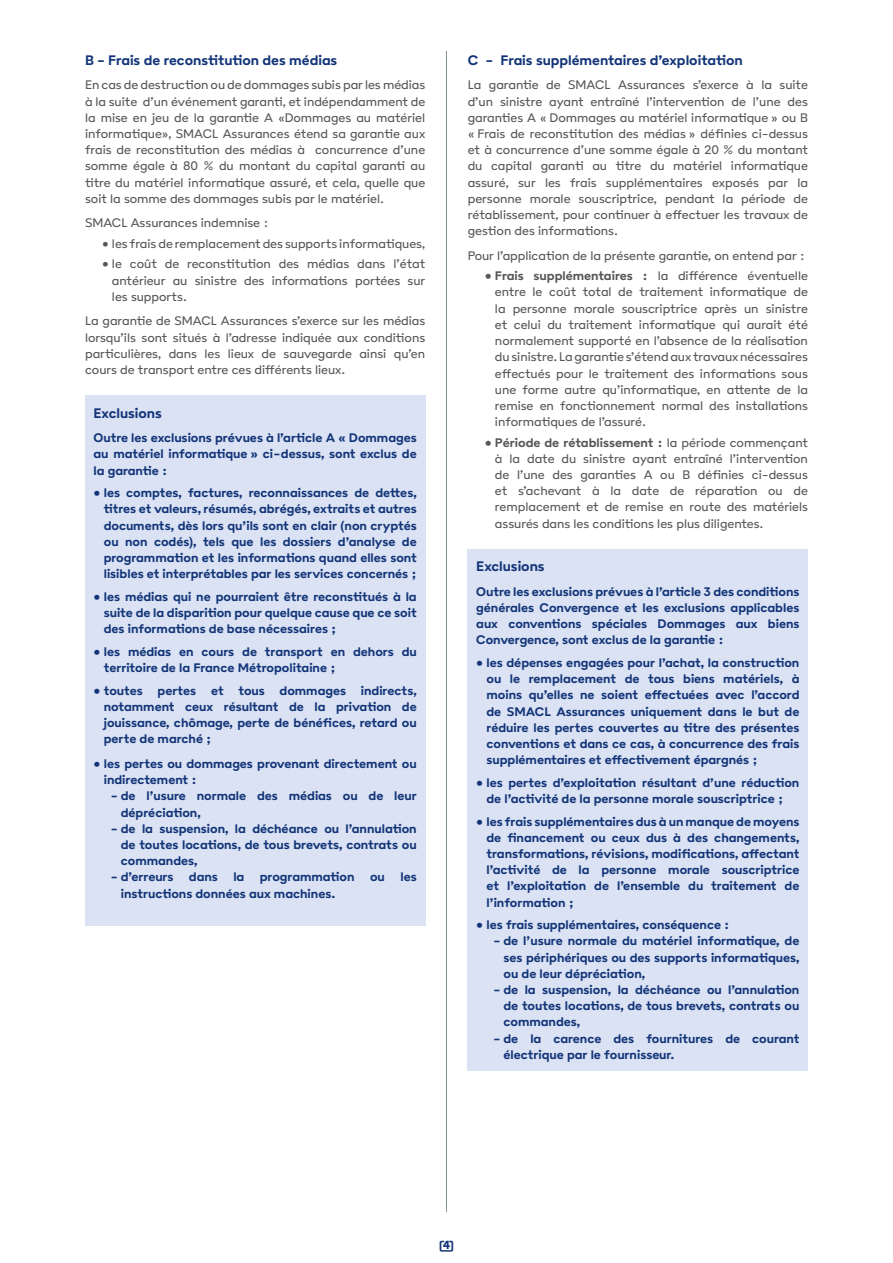
<style>
.page{position:relative;width:893px;height:1263px;background:#fff}
.page>*{position:absolute;margin:0;border:0;box-sizing:border-box;transform-origin:0 0}
.t1{font:700 15px "Poligon";color:#133578}
.t2{font:700 13.5px/16.2px "Poligon";color:#133578;text-align:justify}
.t3{font:13.5px/16.2px "Poligon";color:#575756;text-align:justify}
.t4{font:12px "Poligon Black Link";color:#133578}
.s1{font-weight:700}
</style>
<div class="page">
<hr style="left:446px;top:51px;width:1px;height:1161px;background:#859198">
<div style="left:85px;top:395px;width:340px;height:35px;background:#dae2f4"></div>
<div style="left:85px;top:422px;width:340px;height:64px;background:#dae2f4"></div>
<div style="left:85px;top:476px;width:340px;height:114px;background:#dae2f4"></div>
<div style="left:85px;top:580px;width:340px;height:65px;background:#dae2f4"></div>
<div style="left:85px;top:635px;width:340px;height:49px;background:#dae2f4"></div>
<div style="left:85px;top:674px;width:340px;height:81px;background:#dae2f4"></div>
<div style="left:85px;top:747px;width:340px;height:49px;background:#dae2f4"></div>
<div style="left:85px;top:780px;width:340px;height:48px;background:#dae2f4"></div>
<div style="left:85px;top:812px;width:340px;height:65px;background:#dae2f4"></div>
<div style="left:85px;top:861px;width:340px;height:48px;background:#dae2f4"></div>
<div style="left:85px;top:893px;width:340px;height:32px;background:#dae2f4"></div>
<div style="left:468px;top:549px;width:340px;height:34px;background:#dae2f4"></div>
<div style="left:468px;top:575px;width:340px;height:81px;background:#dae2f4"></div>
<div style="left:468px;top:646px;width:340px;height:130px;background:#dae2f4"></div>
<div style="left:468px;top:766px;width:340px;height:49px;background:#dae2f4"></div>
<div style="left:468px;top:805px;width:340px;height:113px;background:#dae2f4"></div>
<div style="left:468px;top:908px;width:340px;height:33px;background:#dae2f4"></div>
<div style="left:468px;top:925px;width:340px;height:64px;background:#dae2f4"></div>
<div style="left:468px;top:973px;width:340px;height:65px;background:#dae2f4"></div>
<div style="left:468px;top:1022px;width:340px;height:48px;background:#dae2f4"></div>
<p class="t1" style="left:85px;top:50px;width:254px">B - Frais de reconstitution des médias</p>
<p class="t3" style="left:85px;top:77px;width:342px">En cas de destruction ou de dommages subis par les médias à la suite d’un événement garanti, et indépendamment de la mise en jeu de la garantie A «Dommages au matériel informatique», SMACL Assurances étend sa garantie aux frais de reconstitution des médias à concurrence d’une somme égale à 80 % du montant du capital garanti au titre du matériel informatique assuré, et cela, quelle que soit la somme des dommages subis par le matériel.</p>
<p class="t3" style="left:85px;top:215px;width:185px">SMACL Assurances indemnise :</p>
<p class="t3" style="left:102px;top:235px;width:325px">• les frais de remplacement des supports informatiques,</p>
<p class="t3" style="left:112px;top:256px;width:315px;text-indent:-10px">• le coût de reconstitution des médias dans l’état antérieur au sinistre des informations portées sur les supports.</p>
<p class="t3" style="left:85px;top:313px;width:342px">La garantie de SMACL Assurances s’exerce sur les médias lorsqu’ils sont situés à l’adresse indiquée aux conditions particulières, dans les lieux de sauvegarde ainsi qu’en cours de transport entre ces différents lieux.</p>
<p class="t1" style="left:94px;top:403px;width:70px">Exclusions</p>
<p class="t2" style="left:94px;top:429px;width:325px">Outre les exclusions prévues à l’article A « Dommages au matériel informatique » ci-dessus, sont exclus de la garantie :</p>
<p class="t2" style="left:104px;top:484px;width:314px;text-indent:-10px">• les comptes, factures, reconnaissances de dettes, titres et valeurs, résumés, abrégés, extraits et autres documents, dès lors qu’ils sont en clair (non cryptés ou non codés), tels que les dossiers d’analyse de programmation et les informations quand elles sont lisibles et interprétables par les services concernés ;</p>
<p class="t2" style="left:104px;top:588px;width:314px;text-indent:-10px">• les médias qui ne pourraient être reconstitués à la suite de la disparition pour quelque cause que ce soit des informations de base nécessaires ;</p>
<p class="t2" style="left:104px;top:643px;width:314px;text-indent:-10px">• les médias en cours de transport en dehors du territoire de la France Métropolitaine ;</p>
<p class="t2" style="left:104px;top:682px;width:314px;text-indent:-10px">• toutes pertes et tous dommages indirects, notamment ceux résultant de la privation de jouissance, chômage, perte de bénéfices, retard ou perte de marché ;</p>
<p class="t2" style="left:104px;top:755px;width:314px;text-indent:-10px">• les pertes ou dommages provenant directement ou indirectement :</p>
<p class="t2" style="left:121px;top:787px;width:297px;text-indent:-10px">- de l’usure normale des médias ou de leur dépréciation,</p>
<p class="t2" style="left:121px;top:820px;width:297px;text-indent:-10px">- de la suspension, la déchéance ou l’annulation de toutes locations, de tous brevets, contrats ou commandes,</p>
<p class="t2" style="left:121px;top:868px;width:297px;text-indent:-10px">- d’erreurs dans la programmation ou les instructions données aux machines.</p>
<p class="t1" style="left:468px;top:50px;width:277px">C - Frais supplémentaires d’exploitation</p>
<p class="t3" style="left:468px;top:77px;width:342px">La garantie de SMACL Assurances s’exerce à la suite d’un sinistre ayant entraîné l’intervention de l’une des garanties A « Dommages au matériel informatique » ou B « Frais de reconstitution des médias » définies ci-dessus et à concurrence d’une somme égale à 20 % du montant du capital garanti au titre du matériel informatique assuré, sur les frais supplémentaires exposés par la personne morale souscriptrice, pendant la période de rétablissement, pour continuer à effectuer les travaux de gestion des informations.</p>
<p class="t3" style="left:468px;top:247px;width:339px">Pour l’application de la présente garantie, on entend par :</p>
<p class="t3" style="left:495px;top:268px;width:314px;text-indent:-10px"><span class="s1">• Frais supplémentaires :</span> la différence éventuelle entre le coût total de traitement informatique de la personne morale souscriptrice après un sinistre et celui du traitement informatique qui aurait été normalement supporté en l’absence de la réalisation du sinistre. La garantie s’étend aux travaux nécessaires effectués pour le traitement des informations sous une forme autre qu’informatique, en attente de la remise en fonctionnement normal des installations informatiques de l’assuré.</p>
<p class="t3" style="left:495px;top:434px;width:314px;text-indent:-10px"><span class="s1">• Période de rétablissement :</span> la période commençant à la date du sinistre ayant entraîné l’intervention de l’une des garanties A ou B définies ci-dessus et s’achevant à la date de réparation ou de remplacement et de remise en route des matériels assurés dans les conditions les plus diligentes.</p>
<p class="t1" style="left:476px;top:557px;width:70px">Exclusions</p>
<p class="t2" style="left:476px;top:583px;width:325px">Outre les exclusions prévues à l’article 3 des conditions générales Convergence et les exclusions applicables aux conventions spéciales Dommages aux biens Convergence, sont exclus de la garantie :</p>
<p class="t2" style="left:486px;top:654px;width:314px;text-indent:-10px">• les dépenses engagées pour l’achat, la construction ou le remplacement de tous biens matériels, à moins qu’elles ne soient effectuées avec l’accord de SMACL Assurances uniquement dans le but de réduire les pertes couvertes au titre des présentes conventions et dans ce cas, à concurrence des frais supplémentaires et effectivement épargnés ;</p>
<p class="t2" style="left:476px;top:774px;width:325px;text-align:center">• les pertes d’exploitation résultant d’une réduction de l’activité de la personne morale souscriptrice ;</p>
<p class="t2" style="left:486px;top:813px;width:314px;text-indent:-10px">• les frais supplémentaires dus à un manque de moyens de financement ou ceux dus à des changements, transformations, révisions, modifications, affectant l’activité de la personne morale souscriptrice et l’exploitation de l’ensemble du traitement de l’information ;</p>
<p class="t2" style="left:476px;top:916px;width:255px">• les frais supplémentaires, conséquence :</p>
<p class="t2" style="left:503px;top:932px;width:297px;text-indent:-10px">- de l’usure normale du matériel informatique, de ses périphériques ou des supports informatiques, ou de leur dépréciation,</p>
<p class="t2" style="left:503px;top:981px;width:297px;text-indent:-10px">- de la suspension, la déchéance ou l’annulation de toutes locations, de tous brevets, contrats ou commandes,</p>
<p class="t2" style="left:503px;top:1030px;width:297px;text-indent:-10px">- de la carence des fournitures de courant électrique par le fournisseur.</p>
<p class="t4" style="left:439px;top:1237px;width:16px">4</p>
</div>
